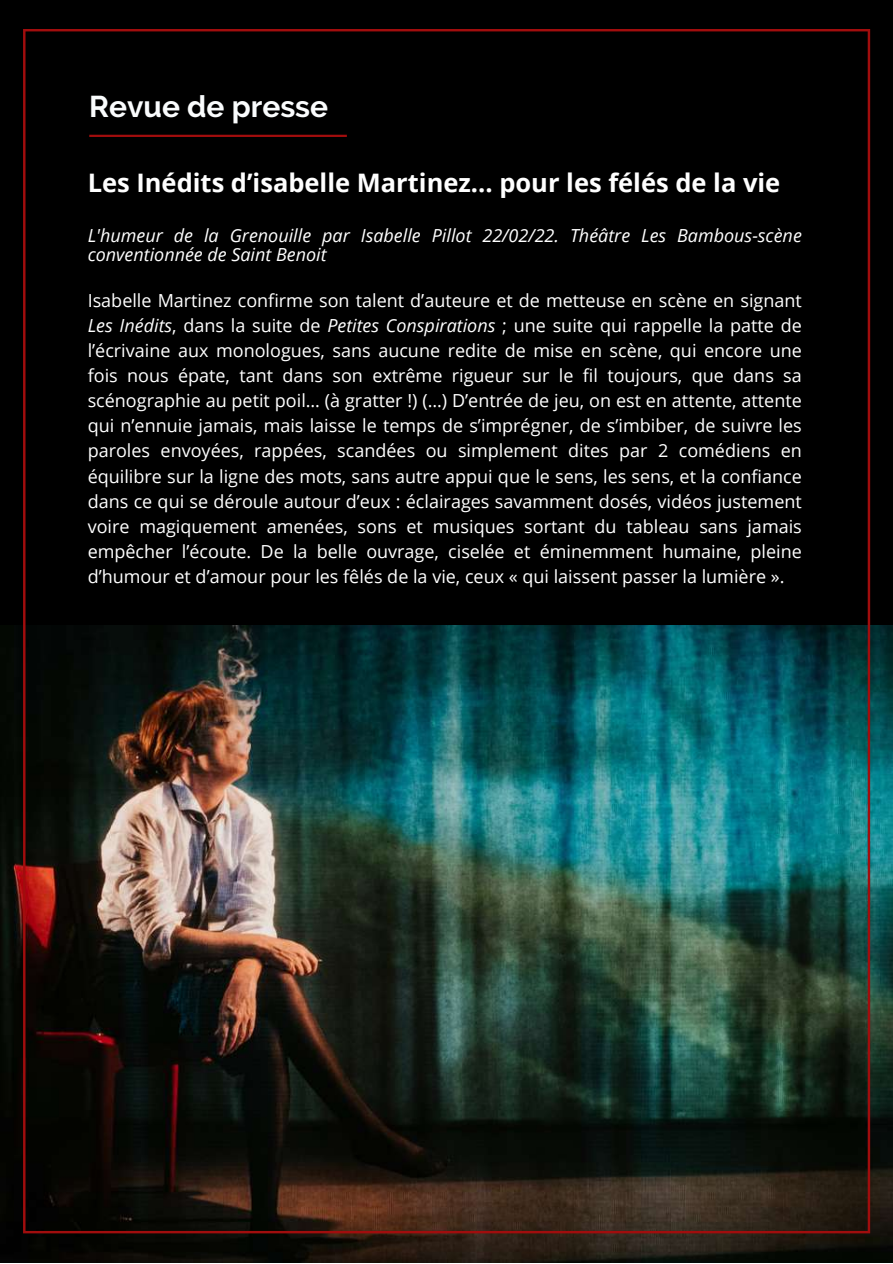
<style>
.page{position:relative;width:893px;height:1264px;background:#fff}
.page>*{position:absolute;margin:0;border:0;box-sizing:border-box;transform-origin:0 0}
.t1{font:700 30px "Raleway";color:#fafcfd}
.t2{font:700 25.5px "Open Sans";color:#fff}
.t3{font:18px/25px "Open Sans";color:#fff;text-align:justify}
.t4{font:italic 18px/18.8px "Open Sans";color:#fff}
.s1{font-style:italic}
</style>
<div class="page">
<div style="left:0;top:0;width:892px;height:1262px;background:#000"></div>
<img style="left:0;top:625px;width:892px;height:636px">
<img style="left:23px;top:29px;width:847px;height:1204px">
<hr style="left:89px;top:135px;width:258px;height:2px;background:#a10d0d">
<h1 class="t1" style="left:89px;top:88px;width:240px">Revue de presse</h1>
<h2 class="t2" style="left:88px;top:165px;width:694px">Les Inédits d’isabelle Martinez... pour les félés de la vie</h2>
<p class="t4" style="left:88px;top:225px;width:715px">L'humeur de la Grenouille par Isabelle Pillot 22/02/22. Théâtre Les Bambous-scène conventionnée de Saint Benoit</p>
<p class="t3" style="left:88px;top:287px;width:715px">Isabelle Martinez confirme son talent d’auteure et de metteuse en scène en signant <span class="s1">Les Inédits</span>, dans la suite de <span class="s1">Petites Conspirations</span> ; une suite qui rappelle la patte de l’écrivaine aux monologues, sans aucune redite de mise en scène, qui encore une fois nous épate, tant dans son extrême rigueur sur le fil toujours, que dans sa scénographie au petit poil… (à gratter !) (…) D’entrée de jeu, on est en attente, attente qui n’ennuie jamais, mais laisse le temps de s’imprégner, de s’imbiber, de suivre les paroles envoyées, rappées, scandées ou simplement dites par 2 comédiens en équilibre sur la ligne des mots, sans autre appui que le sens, les sens, et la confiance dans ce qui se déroule autour d’eux : éclairages savamment dosés, vidéos justement voire magiquement amenées, sons et musiques sortant du tableau sans jamais empêcher l’écoute. De la belle ouvrage, ciselée et éminemment humaine, pleine d’humour et d’amour pour les fêlés de la vie, ceux « qui laissent passer la lumière ».</p>
</div>
